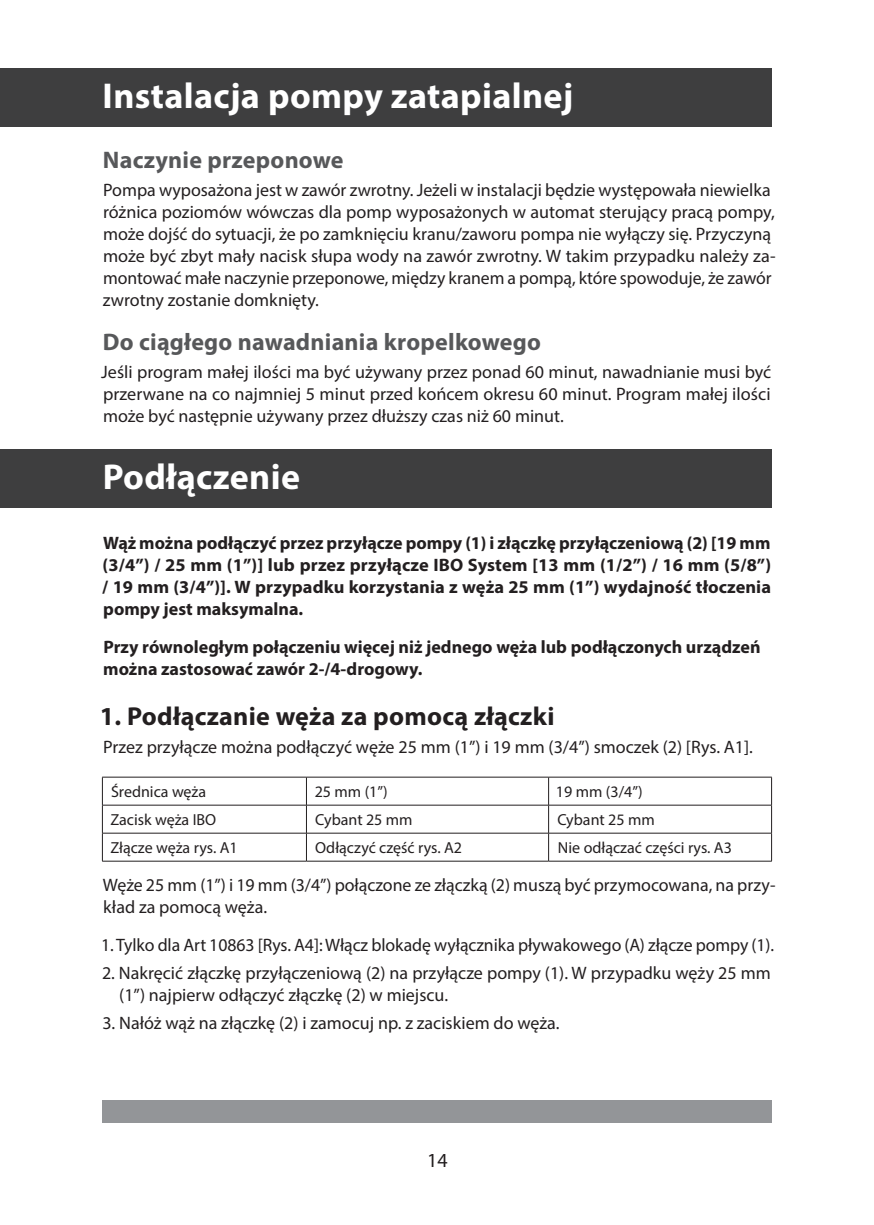
<style>
.page{position:relative;width:874px;height:1225px;background:#fff}
.page>*{position:absolute;margin:0;border:0;box-sizing:border-box;transform-origin:0 0}
.Srodtyt_2_Lewy{font:700 36px "Myriad Pro";letter-spacing:.01em;color:#fff}
.Srodtyt_3{font:700 26px "Myriad Pro";letter-spacing:.01em;color:#231f20}
.Tekst{font:700 24px "Myriad Pro";letter-spacing:.01em;color:#57585a}
.Srodtyt_3-2{font:700 24px "Myriad Pro";letter-spacing:.01em;color:#57585a}
.t1{font:20px "Myriad Pro";color:#231f20}
.Tekst-2{font:18px/22px "Myriad Pro";color:#231f20}
.Tekst-3{font:700 18px/22px "Myriad Pro";color:#231f20;text-align:justify}
.Tekst-4{font:16px "Myriad Pro";color:#231f20}
</style>
<div class="page">
<div style="left:102px;top:1100px;width:669px;height:23px;background:#939598"></div>
<div style="left:0;top:68px;width:771px;height:59px;background:#3e3e3f"></div>
<div style="left:0;top:449px;width:771px;height:59px;background:#3e3e3f"></div>
<svg style="left:103px;top:778px;width:667px;height:83px"></svg>
<hr style="left:102px;top:777px;width:204px;height:1px;background:#231f20">
<hr style="left:306px;top:777px;width:242px;height:1px;background:#231f20">
<hr style="left:548px;top:777px;width:223px;height:1px;background:#231f20">
<hr style="left:102px;top:805px;width:204px;height:1px;background:#231f20">
<hr style="left:306px;top:805px;width:242px;height:1px;background:#231f20">
<hr style="left:548px;top:805px;width:223px;height:1px;background:#231f20">
<hr style="left:102px;top:833px;width:204px;height:1px;background:#231f20">
<svg style="left:102px;top:777px;width:1px;height:84px"></svg>
<hr style="left:306px;top:833px;width:242px;height:1px;background:#231f20">
<svg style="left:306px;top:777px;width:1px;height:84px"></svg>
<hr style="left:548px;top:833px;width:223px;height:1px;background:#231f20">
<svg style="left:548px;top:777px;width:1px;height:84px"></svg>
<hr style="left:102px;top:861px;width:204px;height:1px;background:#231f20">
<hr style="left:306px;top:861px;width:242px;height:1px;background:#231f20">
<hr style="left:548px;top:861px;width:223px;height:1px;background:#231f20">
<p class="Srodtyt_2_Lewy" style="left:103px;top:73px;width:472px">Instalacja pompy zatapialnej</p>
<p class="Srodtyt_3-2" style="left:103px;top:144px;width:242px">Naczynie przeponowe</p>
<p class="Tekst-2" style="left:103px;top:178px;width:674px">Pompa wyposażona jest w zawór zwrotny. Jeżeli w instalacji będzie występowała niewielka różnica poziomów wówczas dla pomp wyposażonych w automat sterujący pracą pompy, może dojść do sytuacji, że po zamknięciu kranu/zaworu pompa nie wyłączy się. Przyczyną może być zbyt mały nacisk słupa wody na zawór zwrotny. W takim przypadku należy za&shy;montować małe naczynie przeponowe, między kranem a pompą, które spowoduje, że zawór zwrotny zostanie domknięty.</p>
<p class="Tekst" style="left:103px;top:326px;width:439px">Do ciągłego nawadniania kropelkowego</p>
<p class="Tekst-2" style="left:101px;top:360px;width:671px;text-align:justify">Jeśli program małej ilości ma być używany przez ponad 60 minut, nawadnianie musi być przerwane na co najmniej 5 minut przed końcem okresu 60 minut. Program małej ilości może być następnie używany przez dłuższy czas niż 60 minut.</p>
<p class="Srodtyt_2_Lewy" style="left:103px;top:454px;width:199px">Podłączenie</p>
<p class="Tekst-3" style="left:102px;top:531px;width:670px">Wąż można podłączyć przez przyłącze pompy (1) i złączkę przyłączeniową (2) [19 mm (3/4”) / 25 mm (1”)] lub przez przyłącze IBO System [13 mm (1/2”) / 16 mm (5/8”) / 19 mm (3/4”)]. W przypadku korzystania z węża 25 mm (1”) wydajność tłoczenia pompy jest maksymalna.</p>
<p class="Tekst-3" style="left:103px;top:635px;width:658px">Przy równoległym połączeniu więcej niż jednego węża lub podłączonych urządzeń</p>
<p class="Tekst-3" style="left:103px;top:657px;width:320px">można zastosować zawór 2-/4-drogowy.</p>
<p class="Srodtyt_3" style="left:100px;top:699px;width:456px">1. Podłączanie węża za pomocą złączki</p>
<p class="Tekst-2" style="left:103px;top:735px;width:651px">Przez przyłącze można podłączyć węże 25 mm (1”) i 19 mm (3/4”) smoczek (2) [Rys. A1].</p>
<p class="Tekst-4" style="left:111px;top:782px;width:97px">Średnica węża</p>
<p class="Tekst-4" style="left:314px;top:782px;width:74px">25 mm (1”)</p>
<p class="Tekst-4" style="left:555px;top:782px;width:88px">19 mm (3/4”)</p>
<p class="Tekst-4" style="left:110px;top:810px;width:107px">Zacisk węża IBO</p>
<p class="Tekst-4" style="left:315px;top:810px;width:99px">Cybant 25 mm</p>
<p class="Tekst-4" style="left:557px;top:810px;width:99px">Cybant 25 mm</p>
<p class="Tekst-4" style="left:110px;top:838px;width:129px">Złącze węża rys. A1</p>
<p class="Tekst-4" style="left:315px;top:838px;width:148px">Odłączyć część rys. A2</p>
<p class="Tekst-4" style="left:557px;top:838px;width:176px">Nie odłączać części rys. A3</p>
<p class="Tekst-2" style="left:103px;top:874px;width:674px">Węże 25 mm (1”) i 19 mm (3/4”) połączone ze złączką (2) muszą być przymocowana, na przy&shy;kład za pomocą węża.</p>
<p class="Tekst-2" style="left:101px;top:934px;width:674px">1. Tylko dla Art 10863 [Rys. A4]: Włącz blokadę wyłącznika pływakowego (A) złącze pompy (1).</p>
<p class="Tekst-2" style="left:119px;top:961px;width:652px;text-indent:-17px">2. Nakręcić złączkę przyłączeniową (2) na przyłącze pompy (1). W przypadku węży 25 mm (1”) najpierw odłączyć złączkę (2) w miejscu.</p>
<p class="Tekst-2" style="left:102px;top:1011px;width:458px">3. Nałóż wąż na złączkę (2) i zamocuj np. z zaciskiem do węża.</p>
<p class="t1" style="left:427px;top:1147px;width:22px">14</p>
</div>
